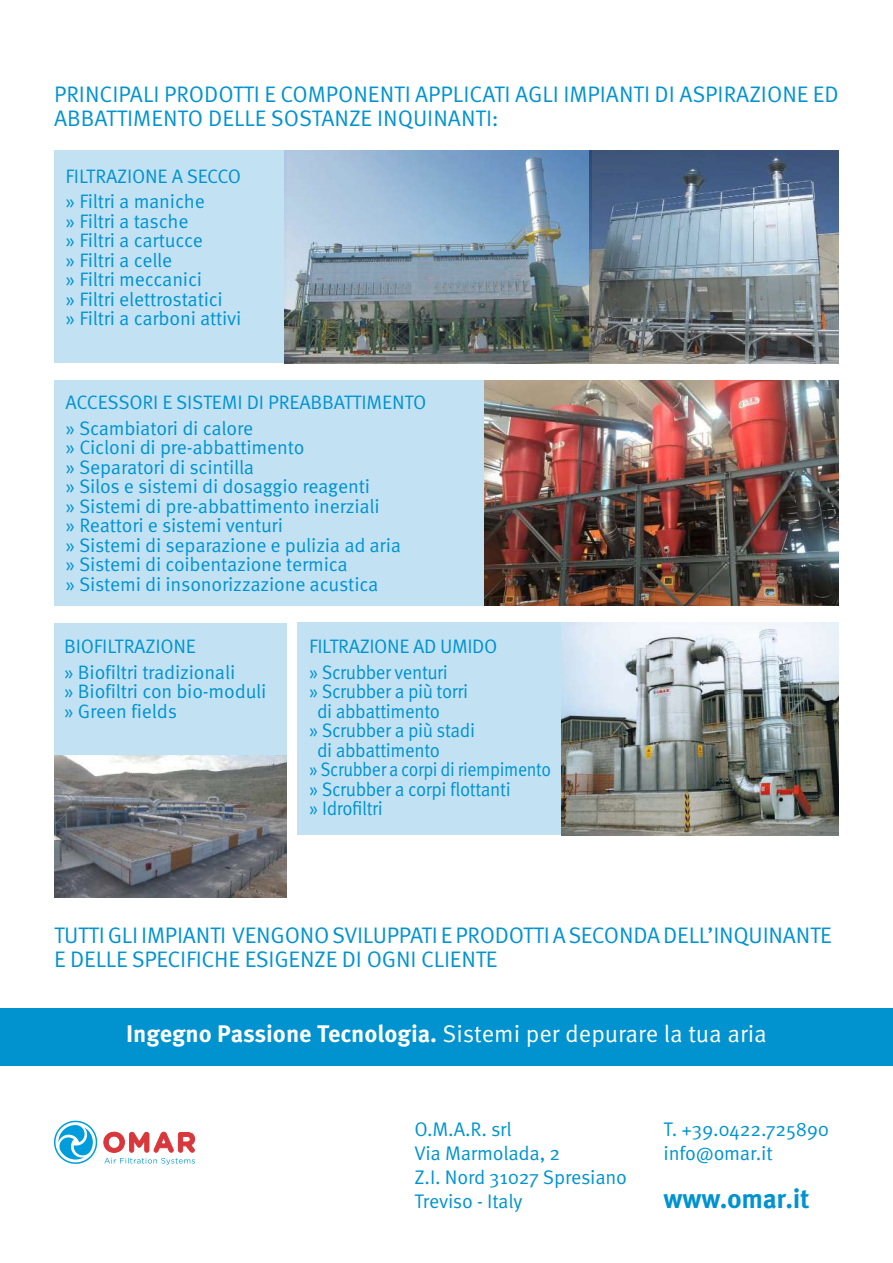
<style>
.page{position:relative;width:893px;height:1263px;background:#fff}
.page>*{position:absolute;margin:0;border:0;box-sizing:border-box;transform-origin:0 0}
.t1{font:700 27px "Meta Pro";letter-spacing:-.01em;color:#0093d0}
.t2{font:24px "Meta Pro Norm";color:#fff}
.t3{font:22.5px/24px "Meta Pro Norm";letter-spacing:-.01em;color:#0093d0}
.t4{font:19.65px/24.3px "Meta Pro Norm";letter-spacing:-.01em;color:#0093d0}
.t5{font:19.5px/19.5px "Meta Pro Norm";letter-spacing:-.015em;color:#0093d0}
.t6{font:19.5px "Meta Pro Norm";letter-spacing:-.015em;color:#0093d0;scale:.95 1}
.t7{font:19.5px "Meta Pro Norm";letter-spacing:-.015em;color:#0093d0;scale:.9 1}
.s1{font-family:"Meta Pro";font-weight:700}
</style>
<div class="page">
<div style="left:54px;top:151px;width:232px;height:212px;background:#c2e2f4"></div>
<div style="left:298px;top:623px;width:263px;height:212px;background:#c2e2f4"></div>
<div style="left:54px;top:623px;width:232px;height:132px;background:#c2e2f4"></div>
<div style="left:54px;top:380px;width:432px;height:225px;background:#c2e2f4"></div>
<div style="left:0;top:1008px;width:893px;height:58px;background:#0093d0"></div>
<img style="left:285px;top:151px;width:554px;height:212px">
<img style="left:561px;top:623px;width:278px;height:212px">
<img style="left:54px;top:755px;width:232px;height:142px">
<img style="left:485px;top:380px;width:354px;height:225px">
<svg style="left:54px;top:1121px;width:43px;height:43px"></svg>
<svg style="left:103px;top:1131px;width:92px;height:34px"></svg>
<p class="t3" style="left:54px;top:81px;width:786px">PRINCIPALI PRODOTTI E COMPONENTI APPLICATI AGLI IMPIANTI DI ASPIRAZIONE ED<br>ABBATTIMENTO DELLE SOSTANZE INQUINANTI:</p>
<p class="t5" style="left:66px;top:162px;width:177px;line-height:25.5px">FILTRAZIONE A SECCO » Filtri a maniche</p>
<p class="t5" style="left:66px;top:210px;width:177px">» Filtri a tasche<br>» Filtri a cartucce<br>» Filtri a celle<br>» Filtri meccanici<br>» Filtri elettrostatici<br>» Filtri a carboni attivi</p>
<p class="t5" style="left:66px;top:389px;width:362px;line-height:25.5px">ACCESSORI E SISTEMI DI PREABBATTIMENTO » Scambiatori di calore</p>
<p class="t5" style="left:66px;top:437px;width:337px">» Cicloni di pre-abbattimento<br>» Separatori di scintilla<br>» Silos e sistemi di dosaggio reagenti<br>» Sistemi di pre-abbattimento inerziali<br>» Reattori e sistemi venturi<br>» Sistemi di separazione e pulizia ad aria » Sistemi di coibentazione termica<br>» Sistemi di insonorizzazione acustica</p>
<p class="t5" style="left:64px;top:632px;width:173px;line-height:25.5px">BIOFILTRAZIONE<br>» Biofiltri tradizionali</p>
<p class="t5" style="left:64px;top:680px;width:204px">» Biofiltri con bio-moduli » Green fields</p>
<p class="t5" style="left:309px;top:632px;width:190px;line-height:25.5px">FILTRAZIONE AD UMIDO » Scrubber venturi</p>
<p class="t6" style="left:309px;top:677px;width:169px">» Scrubber a più torri</p>
<p class="t6" style="left:317px;top:696px;width:131px">di abbattimento</p>
<p class="t6" style="left:309px;top:716px;width:176px">» Scrubber a più stadi</p>
<p class="t6" style="left:317px;top:735px;width:131px">di abbattimento</p>
<p class="t7" style="left:309px;top:755px;width:270px">» Scrubber a corpi di riempimento</p>
<p class="t6" style="left:309px;top:774px;width:214px">» Scrubber a corpi flottanti</p>
<p class="t6" style="left:309px;top:794px;width:79px">» Idrofiltri</p>
<p class="t3" style="left:54px;top:921px;width:779px">TUTTI GLI IMPIANTI VENGONO SVILUPPATI E PRODOTTI A SECONDA DELL’INQUINANTE<br>E DELLE SPECIFICHE ESIGENZE DI OGNI CLIENTE</p>
<p class="t2" style="left:126px;top:1015px;width:642px"><span class="s1">Ingegno Passione Tecnologia.</span> Sistemi per depurare la tua aria</p>
<p class="t4" style="left:415px;top:1115px;width:214px">O.M.A.R. srl<br>Via Marmolada, 2<br>Z.I. Nord 31027 Spresiano<br>Treviso - Italy</p>
<p class="t4" style="left:664px;top:1115px;width:167px">T. +39.0422.725890 info@omar.it</p>
<h1 class="t1" style="left:664px;top:1177px;width:148px">www.omar.it</h1>
</div>
